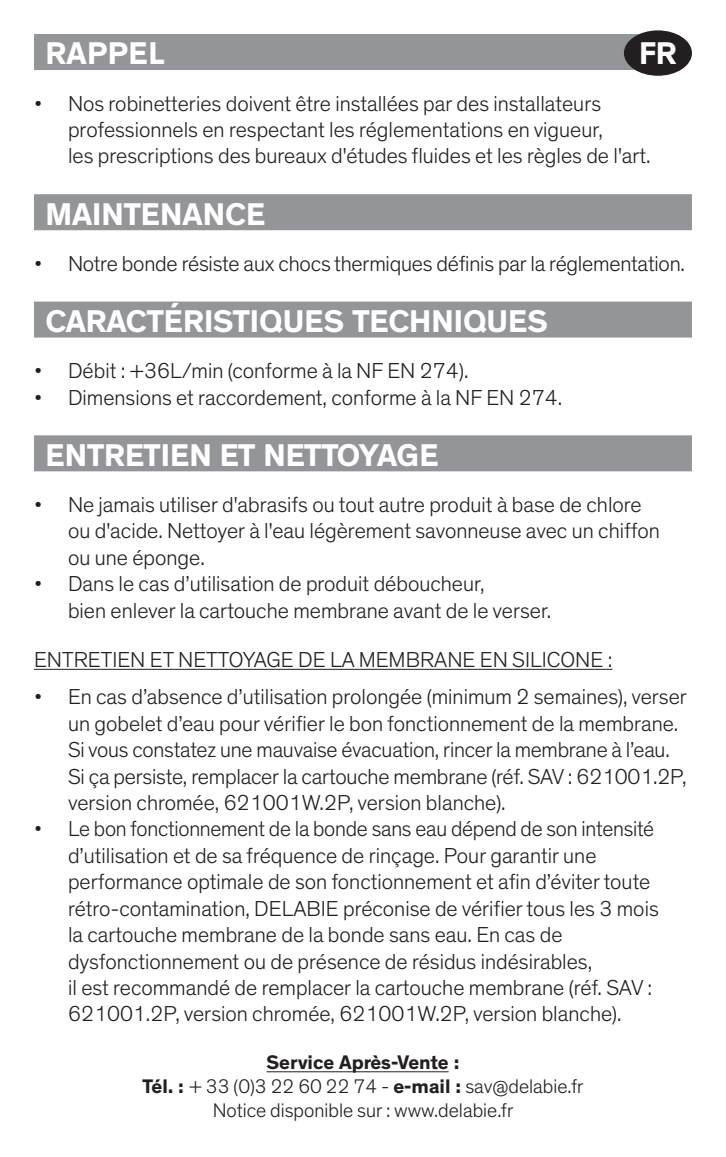
<style>
.page{position:relative;width:726px;height:1157px;background:#fff}
.page>*{position:absolute;margin:0;border:0;box-sizing:border-box;transform-origin:0 0}
.Titre_filet_gris{font:700 32px "Theinhardt";color:#fff}
.Titre_filet_gris_picto{font:700 32px "Theinhardt";letter-spacing:.015em;color:#fff}
.Texte_puces{font:300 22px/26.4px "Theinhardt";color:#231f20}
.Texte_standard{font:300 20px/24px "Theinhardt";color:#231f20;text-align:center}
.s1{font-weight:700}
</style>
<div class="page">
<div style="left:34px;top:34px;width:635px;height:36px;background:#939598"></div>
<div style="left:34px;top:194px;width:658px;height:36px;background:#939598"></div>
<div style="left:34px;top:301px;width:658px;height:36px;background:#939598"></div>
<div style="left:34px;top:435px;width:658px;height:36px;background:#939598"></div>
<hr style="left:34px;top:668px;width:578px;height:2px;background:#231f20">
<div style="left:624px;top:30px;width:68px;height:46px;background:#231f20;border-radius:50%"></div>
<hr style="left:266px;top:1071px;width:182px;height:1px;background:#231f20">
<p class="Titre_filet_gris" style="left:639px;top:33px;width:39px">FR</p>
<p class="Titre_filet_gris_picto" style="left:46px;top:34px;width:121px">RAPPEL</p>
<p class="Texte_puces" style="left:68px;top:90px;width:584px;text-indent:-34px">• Nos robinetteries doivent être installées par des installateurs professionnels en respectant les réglementations en vigueur,<br>les prescriptions des bureaux d'études fluides et les règles de l'art.</p>
<p class="Titre_filet_gris" style="left:45px;top:194px;width:222px">MAINTENANCE</p>
<p class="Texte_puces" style="left:34px;top:250px;width:652px">• Notre bonde résiste aux chocs thermiques définis par la réglementation.</p>
<p class="Titre_filet_gris" style="left:45px;top:301px;width:504px">CARACTÉRISTIQUES TECHNIQUES</p>
<p class="Texte_puces" style="left:34px;top:358px;width:436px">• Débit : +36L/min (conforme à la NF EN 274).</p>
<p class="Texte_puces" style="left:34px;top:384px;width:530px">• Dimensions et raccordement, conforme à la NF EN 274.</p>
<p class="Titre_filet_gris" style="left:45px;top:435px;width:395px">ENTRETIEN ET NETTOYAGE</p>
<p class="Texte_puces" style="left:68px;top:492px;width:593px;text-indent:-34px">• Ne jamais utiliser d'abrasifs ou tout autre produit à base de chlore ou d'acide. Nettoyer à l'eau légèrement savonneuse avec un chiffon ou une éponge.</p>
<p class="Texte_puces" style="left:68px;top:571px;width:485px;text-indent:-34px">• Dans le cas d’utilisation de produit déboucheur,<br>bien enlever la cartouche membrane avant de le verser.</p>
<p class="Texte_puces" style="left:34px;top:646px;width:580px">ENTRETIEN ET NETTOYAGE DE LA MEMBRANE EN SILICONE :</p>
<p class="Texte_puces" style="left:68px;top:684px;width:620px;text-indent:-34px">• En cas d’absence d’utilisation prolongée (minimum 2 semaines), verser un gobelet d’eau pour vérifier le bon fonctionnement de la membrane.<br>Si vous constatez une mauvaise évacuation, rincer la membrane à l’eau.<br>Si ça persiste, remplacer la cartouche membrane (réf. SAV : 621001.2P, version chromée, 621001W.2P, version blanche).</p>
<p class="Texte_puces" style="left:68px;top:816px;width:592px;text-indent:-34px">• Le bon fonctionnement de la bonde sans eau dépend de son intensité d’utilisation et de sa fréquence de rinçage. Pour garantir une performance optimale de son fonctionnement et afin d’éviter toute rétro-contamination, DELABIE préconise de vérifier tous les 3 mois la cartouche membrane de la bonde sans eau. En cas de dysfonctionnement ou de présence de résidus indésirables,<br>il est recommandé de remplacer la cartouche membrane (réf. SAV :<br>621001.2P, version chromée, 621001W.2P, version blanche).</p>
<p class="Texte_standard" style="left:143px;top:1050px;width:442px"><span class="s1">Service Après-Vente :<br>Tél. :</span> + 33 (0)3 22 60 22 74 - <span class="s1">e-mail :</span> sav@delabie.fr<br>Notice disponible sur : www.delabie.fr</p>
</div>
